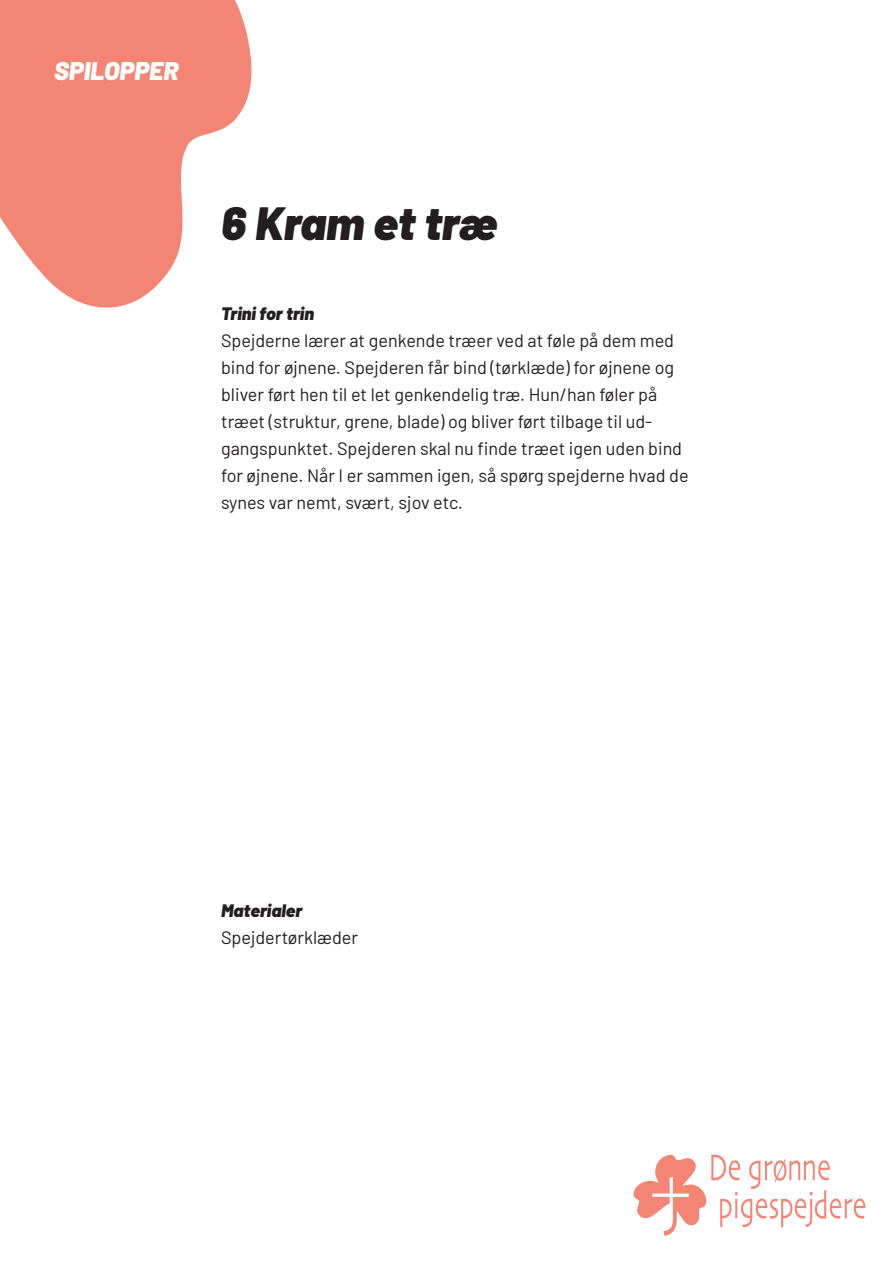
<style>
.page{position:relative;width:893px;height:1263px;background:#fff}
.page>*{position:absolute;margin:0;border:0;box-sizing:border-box;transform-origin:0 0}
.t1{font:italic 900 46.5px "Barlow";letter-spacing:-.005em;color:#231f20}
.t2{font:italic 900 25.5px "Barlow";color:#fff}
.t3{font:18px/27px "Barlow";color:#231f20}
.t4{font:italic 900 18px "Barlow";color:#231f20}
</style>
<div class="page">
<svg style="left:0;top:0;width:252px;height:308px;fill:#f48473"></svg>
<svg style="left:633px;top:1154px;width:232px;height:82px"></svg>
<h2 class="t2" style="left:54px;top:51px;width:126px">SPILOPPER</h2>
<h1 class="t1" style="left:221px;top:188px;width:278px">6 Kram et træ</h1>
<p class="t4" style="left:221px;top:300px;width:94px">Trini for trin</p>
<p class="t3" style="left:221px;top:326px;width:469px">Spejderne lærer at genkende træer ved at føle på dem med bind for øjnene. Spejderen får bind (tørklæde) for øjnene og bliver ført hen til et let genkendelig træ. Hun/han føler på træet (struktur, grene, blade) og bliver ført tilbage til ud&shy;gangspunktet. Spejderen skal nu finde træet igen uden bind for øjnene. Når I er sammen igen, så spørg spejderne hvad de synes var nemt, svært, sjov etc.</p>
<p class="t4" style="left:221px;top:897px;width:83px">Materialer</p>
<p class="t3" style="left:221px;top:923px;width:138px">Spejdertørklæder</p>
</div>
